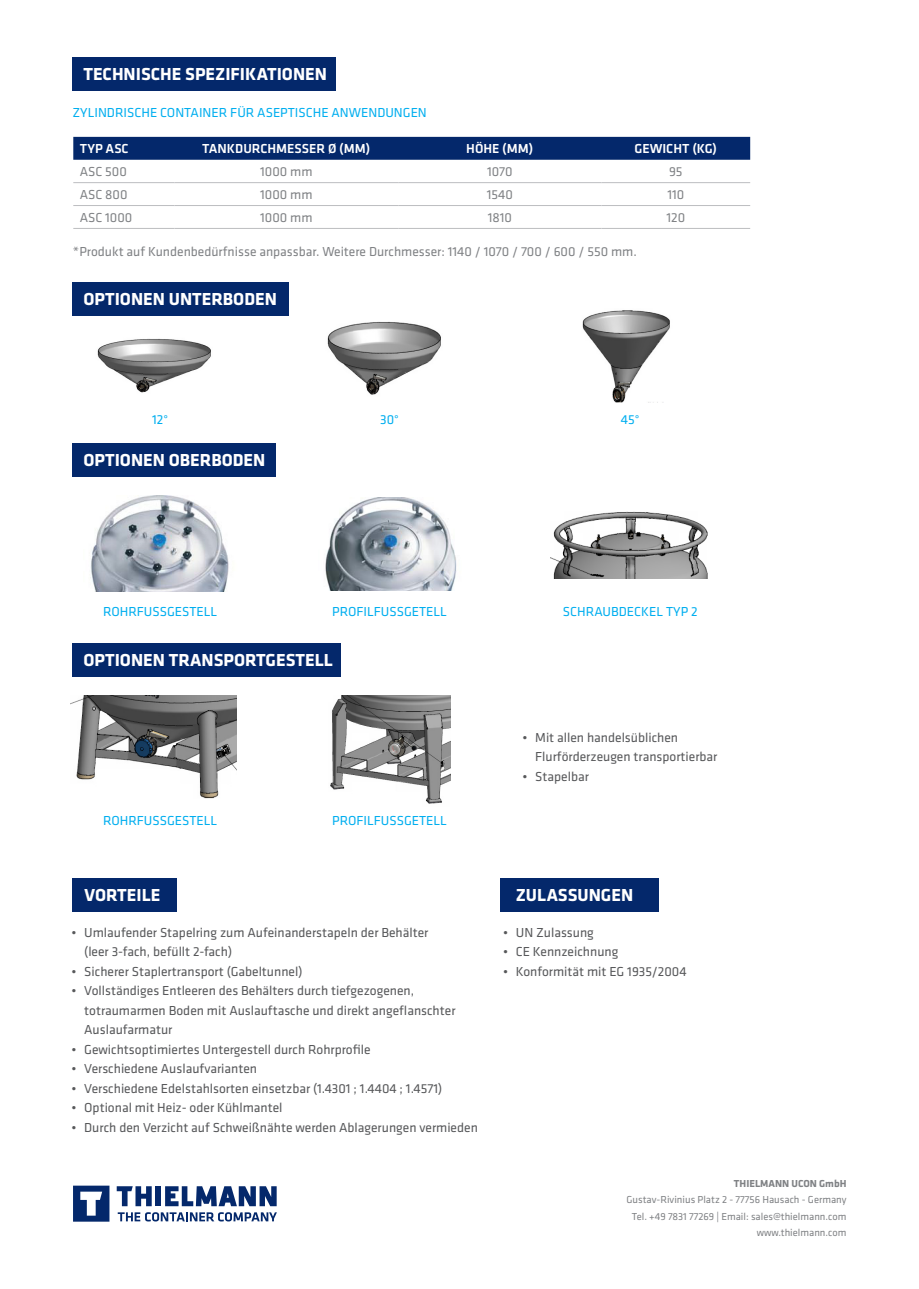
<style>
.page{position:relative;width:919px;height:1289px;background:#fff}
.page>*{position:absolute;margin:0;border:0;box-sizing:border-box;transform-origin:0 0}
.t1{font:700 18px "Klavika";color:#fff}
.t2{font:13.5px/19.5px "Klavika";color:#57585a}
.t3{font:13.5px "Klavika";color:#808285}
.t4{font:13.5px "Klavika";color:#00aeef}
.t5{font:500 13.5px "Klavika";color:#fff}
.t6{font:10.5px "Klavika";color:#808285}
.t7{font:700 10.5px "Klavika";color:#808285}
</style>
<div class="page">
<svg style="left:73px;top:1185px;width:36px;height:36px"></svg>
<svg style="left:117px;top:1186px;width:35px;height:20px"></svg>
<div style="left:155px;top:1186px;width:6px;height:20px;background:#04286b"></div>
<svg style="left:165px;top:1186px;width:111px;height:20px"></svg>
<svg style="left:118px;top:1212px;width:159px;height:9px"></svg>
<div style="left:72px;top:57px;width:264px;height:34px;background:#04286b"></div>
<div style="left:72px;top:282px;width:217px;height:34px;background:#04286b"></div>
<div style="left:72px;top:443px;width:204px;height:33px;background:#04286b"></div>
<div style="left:72px;top:643px;width:269px;height:33px;background:#04286b"></div>
<div style="left:72px;top:878px;width:105px;height:33px;background:#04286b"></div>
<div style="left:73px;top:137px;width:677px;height:23px;background:#04286b"></div>
<hr style="left:73px;top:228px;width:101px;height:1px;background:#bcbdc0">
<hr style="left:174px;top:228px;width:224px;height:1px;background:#bcbdc0">
<hr style="left:398px;top:228px;width:203px;height:1px;background:#bcbdc0">
<hr style="left:601px;top:228px;width:149px;height:1px;background:#bcbdc0">
<hr style="left:73px;top:182px;width:101px;height:1px;background:#bcbdc0">
<hr style="left:174px;top:182px;width:224px;height:1px;background:#bcbdc0">
<hr style="left:398px;top:182px;width:203px;height:1px;background:#bcbdc0">
<hr style="left:601px;top:182px;width:149px;height:1px;background:#bcbdc0">
<hr style="left:73px;top:205px;width:101px;height:1px;background:#bcbdc0">
<hr style="left:174px;top:205px;width:224px;height:1px;background:#bcbdc0">
<hr style="left:398px;top:205px;width:203px;height:1px;background:#bcbdc0">
<hr style="left:601px;top:205px;width:149px;height:1px;background:#bcbdc0">
<img style="left:97px;top:338px;width:114px;height:55px">
<img style="left:327px;top:321px;width:114px;height:74px">
<img style="left:582px;top:310px;width:88px;height:92px">
<img style="left:90px;top:496px;width:139px;height:96px">
<img style="left:325px;top:497px;width:132px;height:93px">
<img style="left:551px;top:511px;width:157px;height:67px">
<img style="left:71px;top:695px;width:166px;height:104px">
<img style="left:330px;top:695px;width:121px;height:109px">
<div style="left:500px;top:878px;width:159px;height:33px;background:#04286b"></div>
<p class="t1" style="left:83px;top:61px;width:245px">TECHNISCHE SPEZIFIKATIONEN</p>
<p class="t4" style="left:72px;top:104px;width:356px">ZYLINDRISCHE CONTAINER FÜR ASEPTISCHE ANWENDUNGEN</p>
<p class="t5" style="left:80px;top:140px;width:50px">TYP ASC</p>
<p class="t5" style="left:202px;top:140px;width:170px">TANKDURCHMESSER Ø (MM)</p>
<p class="t5" style="left:466px;top:140px;width:69px">HÖHE (MM)</p>
<p class="t5" style="left:634px;top:140px;width:84px">GEWICHT (KG)</p>
<p class="t3" style="left:80px;top:163px;width:49px">ASC 500</p>
<p class="t3" style="left:260px;top:163px;width:54px">1000 mm</p>
<p class="t3" style="left:487px;top:163px;width:27px">1070</p>
<p class="t3" style="left:669px;top:163px;width:15px">95</p>
<p class="t3" style="left:80px;top:186px;width:49px">ASC 800</p>
<p class="t3" style="left:260px;top:186px;width:54px">1000 mm</p>
<p class="t3" style="left:486px;top:186px;width:28px">1540</p>
<p class="t3" style="left:667px;top:186px;width:18px">110</p>
<p class="t3" style="left:80px;top:209px;width:54px">ASC 1000</p>
<p class="t3" style="left:260px;top:209px;width:54px">1000 mm</p>
<p class="t3" style="left:487px;top:209px;width:26px">1810</p>
<p class="t3" style="left:666px;top:209px;width:20px">120</p>
<p class="t3" style="left:73px;top:242px;width:565px">*Produkt auf Kundenbedürfnisse anpassbar. Weitere Durchmesser: 1140 / 1070 / 700 / 600 / 550 mm.</p>
<p class="t1" style="left:83px;top:286px;width:195px">OPTIONEN UNTERBODEN</p>
<p class="t4" style="left:152px;top:410px;width:17px">12°</p>
<p class="t4" style="left:380px;top:410px;width:20px">30°</p>
<p class="t4" style="left:621px;top:410px;width:20px">45°</p>
<p class="t1" style="left:83px;top:446px;width:183px">OPTIONEN OBERBODEN</p>
<p class="t4" style="left:103px;top:602px;width:116px">ROHRFUSSGESTELL</p>
<p class="t4" style="left:332px;top:602px;width:116px">PROFILFUSSGETELL</p>
<p class="t4" style="left:563px;top:602px;width:136px">SCHRAUBDECKEL TYP 2</p>
<p class="t1" style="left:83px;top:647px;width:251px">OPTIONEN TRANSPORTGESTELL</p>
<p class="t4" style="left:103px;top:811px;width:116px">ROHRFUSSGESTELL</p>
<p class="t4" style="left:332px;top:811px;width:116px">PROFILFUSSGETELL</p>
<p class="t1" style="left:85px;top:882px;width:77px">VORTEILE</p>
<p class="t2" style="left:84px;top:922px;width:345px;text-indent:-13px">• Umlaufender Stapelring zum Aufeinanderstapeln der Behälter (leer 3-fach, befüllt 2-fach)</p>
<p class="t2" style="left:71px;top:961px;width:232px">• Sicherer Staplertransport (Gabeltunnel)</p>
<p class="t2" style="left:84px;top:980px;width:373px;text-indent:-13px">• Vollständiges Entleeren des Behälters durch tiefgezogenen, totraumarmen Boden mit Auslauftasche und direkt angeflanschter<br>Auslaufarmatur</p>
<p class="t2" style="left:71px;top:1039px;width:300px">• Gewichtsoptimiertes Untergestell durch Rohrprofile</p>
<p class="t2" style="left:71px;top:1058px;width:187px">• Verschiedene Auslaufvarianten</p>
<p class="t2" style="left:71px;top:1078px;width:372px">• Verschiedene Edelstahlsorten einsetzbar (1.4301 ; 1.4404 ; 1.4571)</p>
<p class="t2" style="left:71px;top:1097px;width:212px">• Optional mit Heiz- oder Kühlmantel</p>
<p class="t2" style="left:71px;top:1117px;width:408px">• Durch den Verzicht auf Schweißnähte werden Ablagerungen vermieden</p>
<p class="t2" style="left:535px;top:727px;width:184px;text-indent:-13px">• Mit allen handelsüblichen<br>Flurförderzeugen transportierbar</p>
<p class="t2" style="left:522px;top:766px;width:68px">• Stapelbar</p>
<p class="t1" style="left:515px;top:882px;width:119px">ZULASSUNGEN</p>
<p class="t2" style="left:503px;top:922px;width:92px">• UN Zulassung</p>
<p class="t2" style="left:503px;top:941px;width:117px">• CE Kennzeichnung</p>
<p class="t2" style="left:503px;top:961px;width:185px">• Konformität mit EG 1935/2004</p>
<p class="t7" style="left:734px;top:1175px;width:114px">THIELMANN UCON GmbH</p>
<p class="t6" style="left:626px;top:1192px;width:221px">Gustav-Rivinius Platz 2 - 77756 Hausach - Germany</p>
<p class="t6" style="left:632px;top:1209px;width:216px">Tel. +49 7831 77269 | Email: sales@thielmann.com</p>
<p class="t6" style="left:756px;top:1225px;width:91px">www.thielmann.com</p>
</div>
